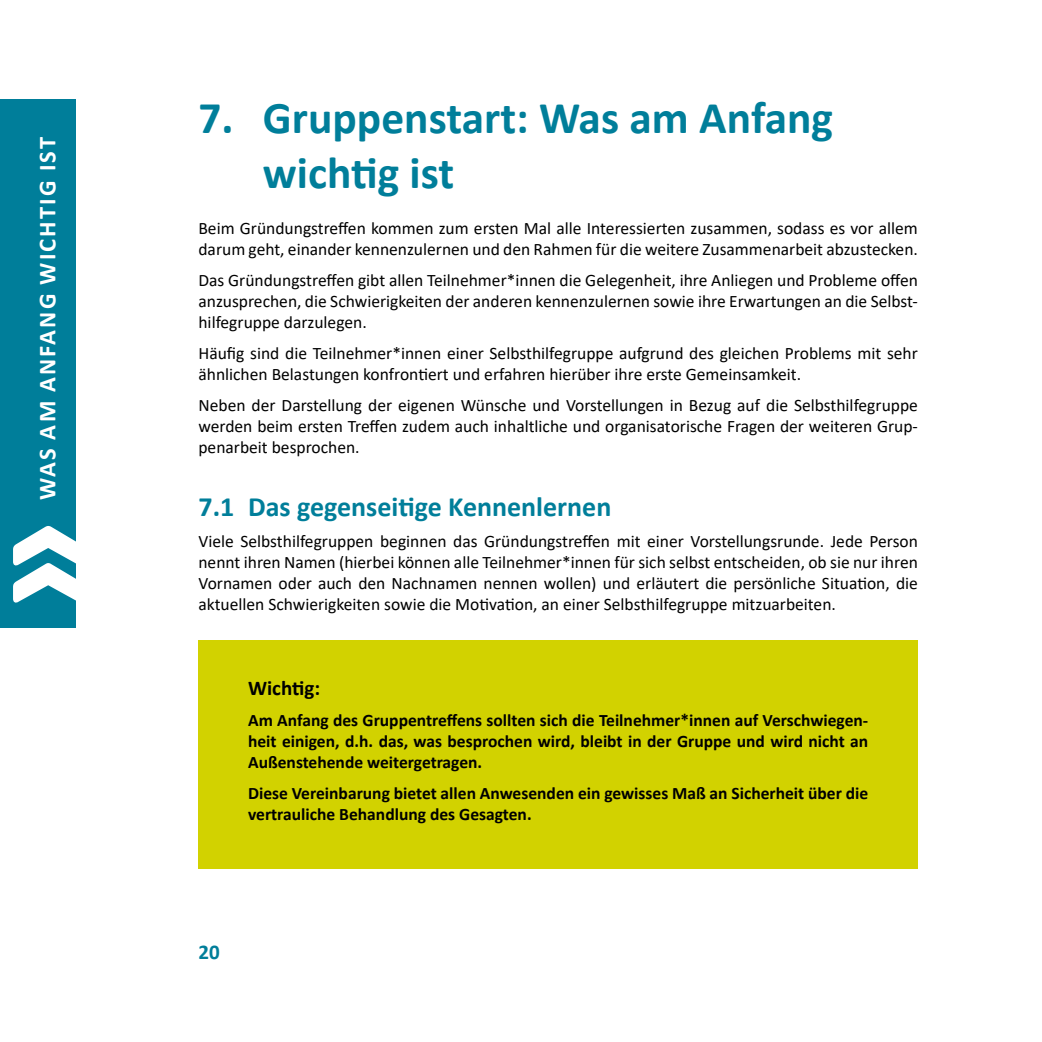
<style>
.page{position:relative;width:1042px;height:1042px;background:#fff}
.page>*{position:absolute;margin:0;border:0;box-sizing:border-box;transform-origin:0 0}
.t1{font:700 45.5px/54.6px "Calibri";color:#007e9a}
.t2{font:700 28px "Calibri";color:#007e9a}
.t3{font:700 24.5px "Calibri";letter-spacing:.09em;color:#fff}
.t4{font:700 21px "Calibri";color:#000}
.t5{font:700 21px "Calibri";color:#007e9a}
.t6{font:17.5px/21px "Calibri";color:#000;text-align:justify}
.t7{font:700 17.5px/21px "Calibri";color:#000;text-align:justify}
</style>
<div class="page">
<div style="left:0;top:99px;width:76px;height:529px;background:#007e9a"></div>
<svg style="left:13px;top:526px;width:63px;height:77px"></svg>
<div style="left:198px;top:640px;width:720px;height:228px;background:#d2d200"></div>
<h3 class="t3" style="left:30px;top:500px;width:365px;rotate:-90deg">WAS AM ANFANG WICHTIG IST</h3>
<h1 class="t1" style="left:263px;top:90px;width:572px;text-indent:-64px">7. Gruppenstart: Was am Anfang wichtig ist</h1>
<p class="t6" style="left:198px;top:217px;width:721px">Beim Gründungstreffen kommen zum ersten Mal alle Interessierten zusammen, sodass es vor allem darum geht, einander kennenzulernen und den Rahmen für die weitere Zusammenarbeit abzustecken.</p>
<p class="t6" style="left:198px;top:269px;width:721px">Das Gründungstreffen gibt allen Teilnehmer*innen die Gelegenheit, ihre Anliegen und Probleme offen anzusprechen, die Schwierigkeiten der anderen kennenzulernen sowie ihre Erwartungen an die Selbst&shy;hilfegruppe darzulegen.</p>
<p class="t6" style="left:198px;top:342px;width:721px">Häufig sind die Teilnehmer*innen einer Selbsthilfegruppe aufgrund des gleichen Problems mit sehr ähnlichen Belastungen konfrontiert und erfahren hierüber ihre erste Gemeinsamkeit.</p>
<p class="t6" style="left:198px;top:394px;width:721px">Neben der Darstellung der eigenen Wünsche und Vorstellungen in Bezug auf die Selbsthilfegruppe werden beim ersten Treffen zudem auch inhaltliche und organisatorische Fragen der weiteren Grup&shy;penarbeit besprochen.</p>
<h2 class="t2" style="left:198px;top:487px;width:414px">7.1 Das gegenseitige Kennenlernen</h2>
<p class="t6" style="left:198px;top:530px;width:721px">Viele Selbsthilfegruppen beginnen das Gründungstreffen mit einer Vorstellungsrunde. Jede Person nennt ihren Namen (hierbei können alle Teilnehmer*innen für sich selbst entscheiden, ob sie nur ihren Vornamen oder auch den Nachnamen nennen wollen) und erläutert die persönliche Situation, die aktuellen Schwierigkeiten sowie die Motivation, an einer Selbsthilfegruppe mitzuarbeiten.</p>
<p class="t4" style="left:248px;top:673px;width:74px">Wichtig:</p>
<p class="t7" style="left:248px;top:709px;width:622px">Am Anfang des Gruppentreffens sollten sich die Teilnehmer*innen auf Verschwiegen&shy;heit einigen, d.h. das, was besprochen wird, bleibt in der Gruppe und wird nicht an Außenstehende weitergetragen.</p>
<p class="t7" style="left:248px;top:782px;width:622px">Diese Vereinbarung bietet allen Anwesenden ein gewisses Maß an Sicherheit über die vertrauliche Behandlung des Gesagten.</p>
<p class="t5" style="left:198px;top:936px;width:23px">20</p>
</div>
